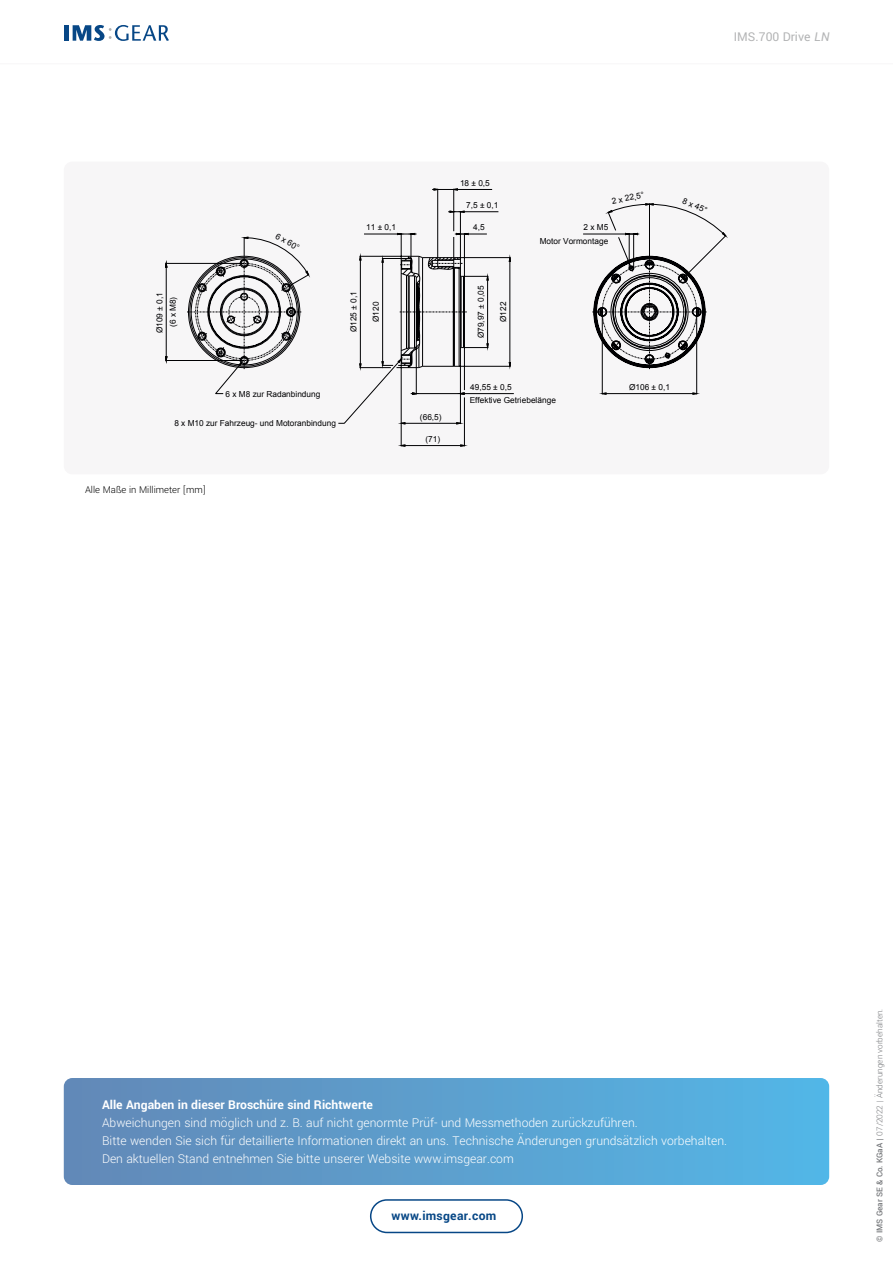
<style>
.page{position:relative;width:893px;height:1263px;background:#fff}
.page>*{position:absolute;margin:0;border:0;box-sizing:border-box;transform-origin:0 0}
.t1{font:300 13.5px/18px "Yantramanav";color:#fff}
.t2{font:700 13.5px "Yantramanav";color:#fff}
.t3{font:700 13.5px "Yantramanav";letter-spacing:.02em;color:#074786}
.t4{font:13.5px "Yantramanav";color:#b3b4b5}
.t5{font:300 10.5px "Yantramanav";color:#000}
.t6{font:300 9px "Yantramanav";color:#76787b}
.t7{font:8.25px "Arial";color:#000002}
.s1{font-style:italic}
.s2{font-weight:500}
</style>
<div class="page">
<hr style="left:64px;top:25px;width:4px;height:16px;background:#074786">
<svg style="left:73px;top:25px;width:96px;height:16px"></svg>
<hr style="left:0;top:63px;width:893px;height:1px;background:#f7f6f7">
<div style="left:370px;top:1199px;width:153px;height:34px;border:2px solid #074786;border-radius:16px"></div>
<svg style="left:64px;top:1078px;width:765px;height:107px;background:#5b9fce"></svg>
<div style="left:64px;top:162px;width:765px;height:312px;background:#f7f6f7;border-radius:9px"></div>
<svg style="left:165px;top:188px;width:562px;height:259px"></svg>
<svg style="left:188px;top:203px;width:538px;height:167px"></svg>
<p class="t4" style="left:734px;top:29px;width:100px">IMS.700 Drive <span class="s1">LN</span></p>
<p class="t7" style="left:154px;top:333px;width:42px;rotate:-90deg">Ø109 ± 0,1</p>
<p class="t7" style="left:168px;top:327px;width:32px;rotate:-90deg">(6 x M8)</p>
<p class="t7" style="left:279px;top:230px;width:27px;rotate:30deg">6 x 60°</p>
<p class="t7" style="left:460px;top:177px;width:31px">18 ± 0,5</p>
<p class="t7" style="left:366px;top:222px;width:31px">11 ± 0,1</p>
<p class="t7" style="left:466px;top:200px;width:34px">7,5 ± 0,1</p>
<p class="t7" style="left:473px;top:222px;width:13px">4,5</p>
<p class="t7" style="left:348px;top:332px;width:42px;rotate:-90deg">Ø125 ± 0,1</p>
<p class="t7" style="left:476px;top:338px;width:54px;rotate:-90deg">Ø79,97 ± 0,05</p>
<p class="t7" style="left:371px;top:322px;width:22px;rotate:-90deg">Ø120</p>
<p class="t7" style="left:498px;top:322px;width:22px;rotate:-90deg">Ø122</p>
<p class="t7" style="left:611px;top:196px;width:34px;rotate:-11deg">2 x 22,5°</p>
<p class="t7" style="left:583px;top:222px;width:26px">2 x M5</p>
<p class="t7" style="left:540px;top:235px;width:70px">Motor Vormontage</p>
<p class="t7" style="left:685px;top:195px;width:27px;rotate:23deg">8 x 45°</p>
<p class="t7" style="left:226px;top:388px;width:96px">6 x M8 zur Radanbindung</p>
<p class="t7" style="left:174px;top:418px;width:163px">8 x M10 zur Fahrzeug- und Motoranbindung</p>
<p class="t5" style="left:85px;top:484px;width:123px">Alle Maße in Millimeter [mm]</p>
<p class="t7" style="left:420px;top:411px;width:23px">(66,5)</p>
<p class="t7" style="left:425px;top:434px;width:16px">(71)</p>
<p class="t7" style="left:470px;top:382px;width:43px">49,55 ± 0,5</p>
<p class="t7" style="left:470px;top:395px;width:88px">Effektive Getriebelänge</p>
<p class="t7" style="left:629px;top:382px;width:42px">Ø106 ± 0,1</p>
<p class="t2" style="left:102px;top:1096px;width:272px">Alle Angaben in dieser Broschüre sind Richtwerte</p>
<p class="t1" style="left:102px;top:1114px;width:626px">Abweichungen sind möglich und z. B. auf nicht genormte Prüf- und Messmethoden zurückzuführen.<br>Bitte wenden Sie sich für detaillierte Informationen direkt an uns. Technische Änderungen grundsätzlich vorbehalten.<br>Den aktuellen Stand entnehmen Sie bitte unserer Website www.imsgear.com</p>
<p class="t3" style="left:392px;top:1207px;width:106px">www.imsgear.com</p>
<p class="t6" style="left:874px;top:1242px;width:234px;rotate:-90deg"><span class="s2">© IMS Gear SE &amp; Co. KGaA |</span> 07/2022 | Änderungen vorbehalten.</p>
</div>
